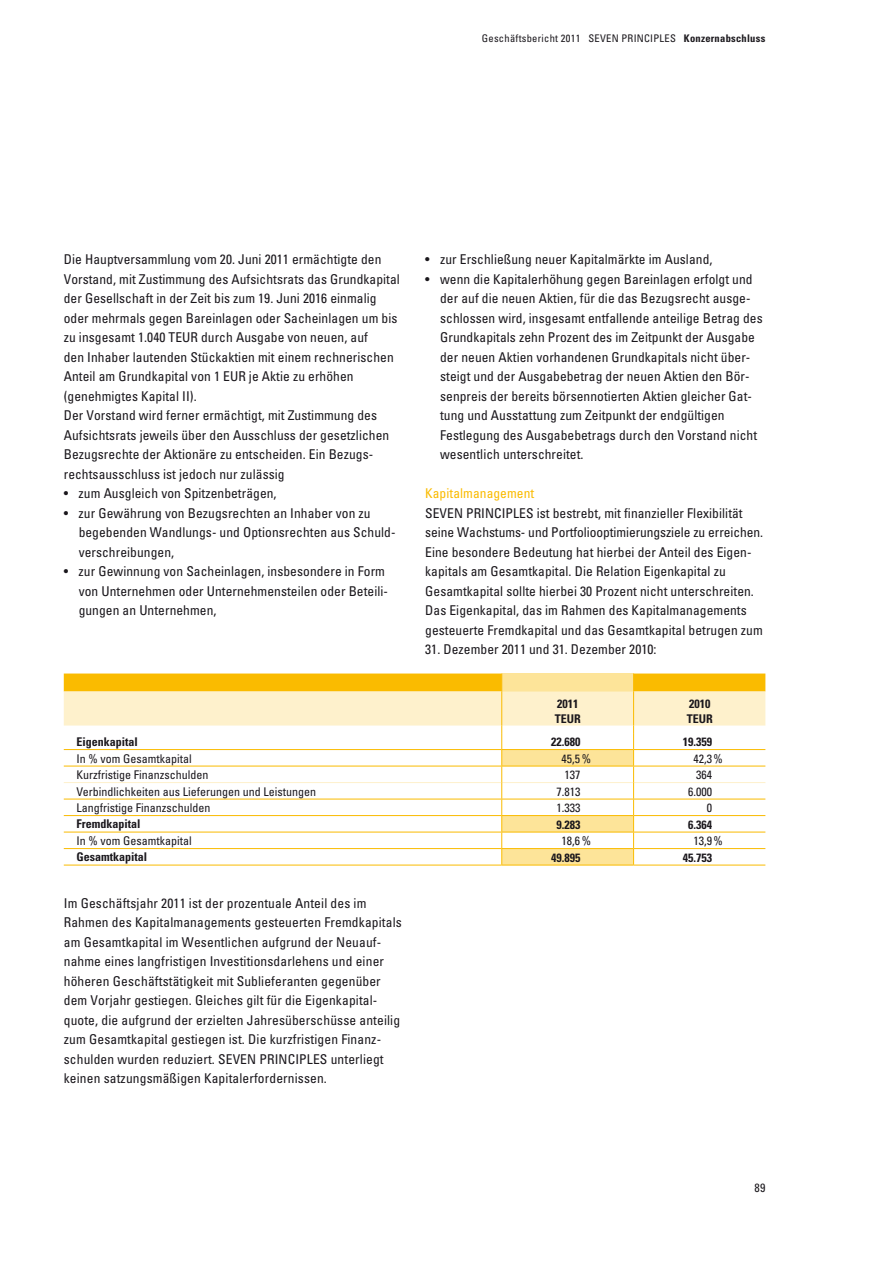
<style>
.page{position:relative;width:893px;height:1263px;background:#fff}
.page>*{position:absolute;margin:0;border:0;box-sizing:border-box;transform-origin:0 0}
._7P_Bodycopy{font:condensed 13.5px/19.5px "Univers";letter-spacing:.005em;color:#1a171c}
._7P_Bodycopy-2{font:condensed 13.5px "Univers";letter-spacing:.005em;color:#fabb00}
._8_11_Uni_57_Tab_Bas{font:condensed 12px "Univers";color:#1a171c}
._8_11_Uni_57_Tab_rec{font:condensed 12px "Univers";color:#1a171c}
._8_11_Uni_57_Tab_Bas-2{font:700 condensed 12px "Univers";color:#1a171c}
._8_11_Uni_57_Tab_rec-2{font:700 condensed 12px "Univers";color:#1a171c}
._8_9_5_Uni67_mittig{font:700 condensed 12px "Univers";color:#1a171c}
.Kapitel_Univer_57{font:condensed 10.5px "Univers";letter-spacing:.025em;color:#1a171c}
.s1{font-weight:700}
</style>
<div class="page">
<hr style="left:64px;top:865px;width:438px;height:1px;background:#fabb00">
<hr style="left:502px;top:865px;width:132px;height:1px;background:#fabb00">
<hr style="left:634px;top:865px;width:131px;height:1px;background:#fabb00">
<svg style="left:64px;top:673px;width:701px;height:192px"></svg>
<hr style="left:64px;top:799px;width:438px;height:1px;background:#fabb00">
<hr style="left:502px;top:799px;width:132px;height:1px;background:#fabb00">
<hr style="left:64px;top:815px;width:438px;height:1px;background:#fabb00">
<hr style="left:502px;top:815px;width:132px;height:1px;background:#fabb00">
<p class="Kapitel_Univer_57" style="left:482px;top:32px;width:285px">Geschäftsbericht 2011 SEVEN PRINCIPLES <span class="s1">Konzernabschluss</span></p>
<p class="_7P_Bodycopy" style="left:64px;top:249px;width:338px">Die Hauptversammlung vom 20. Juni 2011 ermächtigte den Vorstand, mit Zustimmung des Aufsichtsrats das Grundkapital der Gesellschaft in der Zeit bis zum 19. Juni 2016 einmalig oder mehrmals gegen Bareinlagen oder Sacheinlagen um bis zu insgesamt 1.040 TEUR durch Ausgabe von neuen, auf<br>den Inhaber lautenden Stückaktien mit einem rechnerischen Anteil am Grundkapital von 1 EUR je Aktie zu erhöhen (genehmigtes Kapital II).</p>
<p class="_7P_Bodycopy" style="left:64px;top:405px;width:327px">Der Vorstand wird ferner ermächtigt, mit Zustimmung des Aufsichtsrats jeweils über den Ausschluss der gesetzlichen Bezugsrechte der Aktionäre zu entscheiden. Ein Bezugs&shy;rechtsausschluss ist jedoch nur zulässig</p>
<p class="_7P_Bodycopy" style="left:64px;top:483px;width:214px">• zum Ausgleich von Spitzenbeträgen,</p>
<p class="_7P_Bodycopy" style="left:79px;top:503px;width:318px;text-indent:-15px">• zur Gewährung von Bezugsrechten an Inhaber von zu begebenden Wandlungs- und Optionsrechten aus Schuld&shy;verschreibungen,</p>
<p class="_7P_Bodycopy" style="left:79px;top:561px;width:311px;text-indent:-15px">• zur Gewinnung von Sacheinlagen, insbesondere in Form von Unternehmen oder Unternehmensteilen oder Beteili&shy;gungen an Unternehmen,</p>
<p class="_7P_Bodycopy" style="left:425px;top:249px;width:289px">• zur Erschließung neuer Kapitalmärkte im Ausland,</p>
<p class="_7P_Bodycopy" style="left:440px;top:269px;width:324px;text-indent:-15px">• wenn die Kapitalerhöhung gegen Bareinlagen erfolgt und der auf die neuen Aktien, für die das Bezugsrecht ausge&shy;schlossen wird, insgesamt entfallende anteilige Betrag des Grundkapitals zehn Prozent des im Zeitpunkt der Ausgabe der neuen Aktien vorhandenen Grundkapitals nicht über&shy;steigt und der Ausgabebetrag der neuen Aktien den Bör&shy;senpreis der bereits börsennotierten Aktien gleicher Gat&shy;tung und Ausstattung zum Zeitpunkt der endgültigen Festlegung des Ausgabebetrags durch den Vorstand nicht wesentlich unterschreitet.</p>
<p class="_7P_Bodycopy-2" style="left:425px;top:485px;width:111px">Kapitalmanagement</p>
<p class="_7P_Bodycopy" style="left:425px;top:503px;width:339px">SEVEN PRINCIPLES ist bestrebt, mit finanzieller Flexibilität seine Wachstums- und Portfoliooptimierungsziele zu erreichen.<br>Eine besondere Bedeutung hat hierbei der Anteil des Eigen&shy;kapitals am Gesamtkapital. Die Relation Eigenkapital zu Gesamtkapital sollte hierbei 30 Prozent nicht unterschreiten.<br>Das Eigenkapital, das im Rahmen des Kapitalmanagements gesteuerte Fremdkapital und das Gesamtkapital betrugen zum</p>
<p class="_7P_Bodycopy" style="left:425px;top:639px;width:233px">31. Dezember 2011 und 31. Dezember 2010:</p>
<p class="_8_9_5_Uni67_mittig" style="left:557px;top:697px;width:23px">2011</p>
<p class="_8_9_5_Uni67_mittig" style="left:555px;top:711px;width:28px">TEUR</p>
<p class="_8_9_5_Uni67_mittig" style="left:689px;top:697px;width:23px">2010</p>
<p class="_8_9_5_Uni67_mittig" style="left:687px;top:711px;width:28px">TEUR</p>
<p class="_8_11_Uni_57_Tab_Bas-2" style="left:77px;top:734px;width:63px">Eigenkapital</p>
<p class="_8_11_Uni_57_Tab_rec-2" style="left:551px;top:734px;width:31px">22.680</p>
<p class="_8_11_Uni_57_Tab_rec-2" style="left:683px;top:734px;width:31px">19.359</p>
<p class="_8_11_Uni_57_Tab_Bas" style="left:77px;top:751px;width:117px">In % vom Gesamtkapital</p>
<p class="_8_11_Uni_57_Tab_rec" style="left:562px;top:751px;width:31px">45,5%</p>
<p class="_8_11_Uni_57_Tab_rec" style="left:693px;top:751px;width:31px">42,3%</p>
<p class="_8_11_Uni_57_Tab_Bas" style="left:77px;top:767px;width:133px">Kurzfristige Finanzschulden</p>
<p class="_8_11_Uni_57_Tab_rec" style="left:564px;top:767px;width:17px">137</p>
<p class="_8_11_Uni_57_Tab_rec" style="left:696px;top:767px;width:17px">364</p>
<p class="_8_11_Uni_57_Tab_Bas" style="left:77px;top:784px;width:241px">Verbindlichkeiten aus Lieferungen und Leistungen</p>
<p class="_8_11_Uni_57_Tab_rec" style="left:556px;top:784px;width:25px">7.813</p>
<p class="_8_11_Uni_57_Tab_rec" style="left:688px;top:784px;width:25px">6.000</p>
<p class="_8_11_Uni_57_Tab_Bas" style="left:77px;top:800px;width:135px">Langfristige Finanzschulden</p>
<p class="_8_11_Uni_57_Tab_rec" style="left:556px;top:800px;width:25px">1.333</p>
<p class="_8_11_Uni_57_Tab_rec" style="left:707px;top:800px;width:7px">0</p>
<p class="_8_11_Uni_57_Tab_Bas-2" style="left:77px;top:817px;width:65px">Fremdkapital</p>
<p class="_8_11_Uni_57_Tab_rec-2" style="left:556px;top:817px;width:25px">9.283</p>
<p class="_8_11_Uni_57_Tab_rec-2" style="left:688px;top:817px;width:25px">6.364</p>
<p class="_8_11_Uni_57_Tab_Bas" style="left:77px;top:833px;width:117px">In % vom Gesamtkapital</p>
<p class="_8_11_Uni_57_Tab_rec" style="left:562px;top:833px;width:31px">18,6%</p>
<p class="_8_11_Uni_57_Tab_rec" style="left:693px;top:833px;width:31px">13,9%</p>
<p class="_8_11_Uni_57_Tab_Bas-2" style="left:77px;top:850px;width:72px">Gesamtkapital</p>
<p class="_8_11_Uni_57_Tab_rec-2" style="left:551px;top:850px;width:31px">49.895</p>
<p class="_8_11_Uni_57_Tab_rec-2" style="left:683px;top:850px;width:31px">45.753</p>
<p class="_7P_Bodycopy" style="left:64px;top:893px;width:339px">Im Geschäftsjahr 2011 ist der prozentuale Anteil des im Rahmen des Kapitalmanagements gesteuerten Fremdkapitals am Gesamtkapital im Wesentlichen aufgrund der Neuauf&shy;nahme eines langfristigen Investitionsdarlehens und einer höheren Geschäftstätigkeit mit Sublieferanten gegenüber dem Vorjahr gestiegen. Gleiches gilt für die Eigenkapital&shy;quote, die aufgrund der erzielten Jahresüberschüsse anteilig zum Gesamtkapital gestiegen ist. Die kurzfristigen Finanz&shy;schulden wurden reduziert. SEVEN PRINCIPLES unterliegt keinen satzungsmäßigen Kapitalerfordernissen.</p>
<p class="_8_11_Uni_57_Tab_Bas" style="left:754px;top:1180px;width:12px">89</p>
</div>
